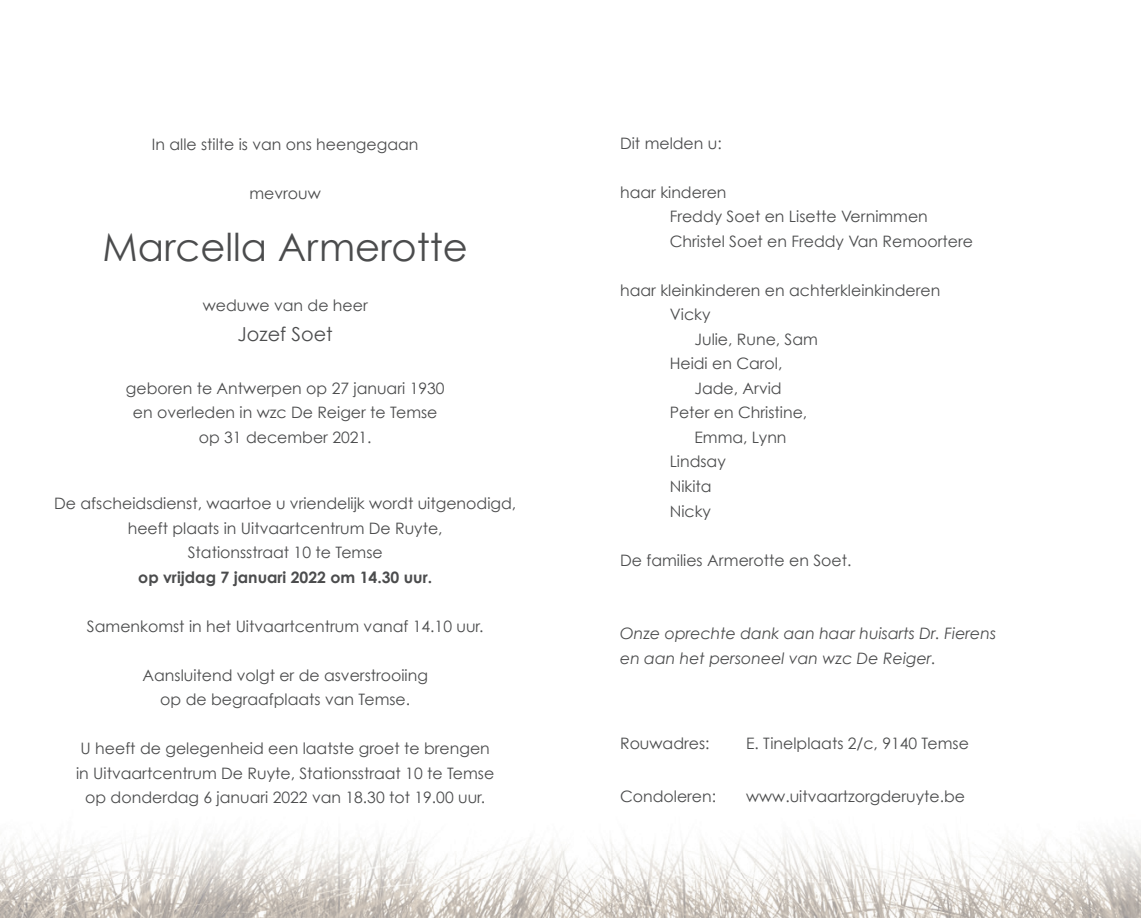
<style>
.page{position:relative;width:1141px;height:918px;background:#fff}
.page>*{position:absolute;margin:0;border:0;box-sizing:border-box;transform-origin:0 0}
.t1{font:38.5px "Century Gothic";color:#4b4c4d}
.t2{font:19.25px "Century Gothic";color:#4b4c4d}
.t3{font:15.75px/24.5px "Century Gothic";color:#4b4c4d;text-align:center}
.t4{font:italic 15.75px/24.5px "Century Gothic";color:#4b4c4d}
.t5{font:700 15.75px "Century Gothic";color:#4b4c4d}
</style>
<div class="page">
<img style="left:0;top:835px;width:1141px;height:83px">
<p class="t3" style="left:152px;top:132px;width:268px">In alle stilte is van ons heengegaan</p>
<p class="t3" style="left:250px;top:181px;width:73px">mevrouw</p>
<h1 class="t1" style="left:103px;top:223px;width:367px">Marcella Armerotte</h1>
<p class="t3" style="left:203px;top:293px;width:167px">weduwe van de heer</p>
<p class="t2" style="left:238px;top:322px;width:97px">Jozef Soet</p>
<p class="t3" style="left:126px;top:375px;width:320px">geboren te Antwerpen op 27 januari 1930 en overleden in wzc De Reiger te Temse op 31 december 2021.</p>
<p class="t3" style="left:54px;top:491px;width:464px">De afscheidsdienst, waartoe u vriendelijk wordt uitgenodigd, heeft plaats in Uitvaartcentrum De Ruyte,<br>Stationsstraat 10 te Temse</p>
<p class="t5" style="left:138px;top:567px;width:295px">op vrijdag 7 januari 2022 om 14.30 uur.</p>
<p class="t3" style="left:87px;top:613px;width:398px">Samenkomst in het Uitvaartcentrum vanaf 14.10 uur.</p>
<p class="t3" style="left:143px;top:662px;width:287px">Aansluitend volgt er de asverstrooiing op de begraafplaats van Temse.</p>
<p class="t3" style="left:76px;top:736px;width:420px">U heeft de gelegenheid een laatste groet te brengen in Uitvaartcentrum De Ruyte, Stationsstraat 10 te Temse op donderdag 6 januari 2022 van 18.30 tot 19.00 uur.</p>
<p class="t3" style="left:620px;top:131px;width:103px">Dit melden u:</p>
<p class="t3" style="left:670px;top:180px;width:305px;text-align:left;text-indent:-50px">haar kinderen<br>Freddy Soet en Lisette Vernimmen<br>Christel Soet en Freddy Van Remoortere</p>
<p class="t3" style="left:620px;top:278px;width:322px">haar kleinkinderen en achterkleinkinderen</p>
<p class="t3" style="left:670px;top:302px;width:42px">Vicky</p>
<p class="t3" style="left:694px;top:327px;width:125px">Julie, Rune, Sam</p>
<p class="t3" style="left:670px;top:351px;width:114px">Heidi en Carol,</p>
<p class="t3" style="left:694px;top:376px;width:89px">Jade, Arvid</p>
<p class="t3" style="left:670px;top:400px;width:139px">Peter en Christine,</p>
<p class="t3" style="left:694px;top:425px;width:94px">Emma, Lynn</p>
<p class="t3" style="left:670px;top:449px;width:58px">Lindsay</p>
<p class="t3" style="left:670px;top:474px;width:43px">Nikita</p>
<p class="t3" style="left:670px;top:498px;width:43px">Nicky</p>
<p class="t3" style="left:620px;top:547px;width:233px">De families Armerotte en Soet.</p>
<p class="t4" style="left:620px;top:621px;width:378px">Onze oprechte dank aan haar huisarts Dr. Fierens en aan het personeel van wzc De Reiger.</p>
<p class="t3" style="left:620px;top:731px;width:91px">Rouwadres:</p>
<p class="t3" style="left:746px;top:731px;width:224px">E. Tinelplaats 2/c, 9140 Temse</p>
<p class="t3" style="left:620px;top:783px;width:98px">Condoleren:</p>
<p class="t3" style="left:746px;top:783px;width:221px">www.uitvaartzorgderuyte.be</p>
</div>
